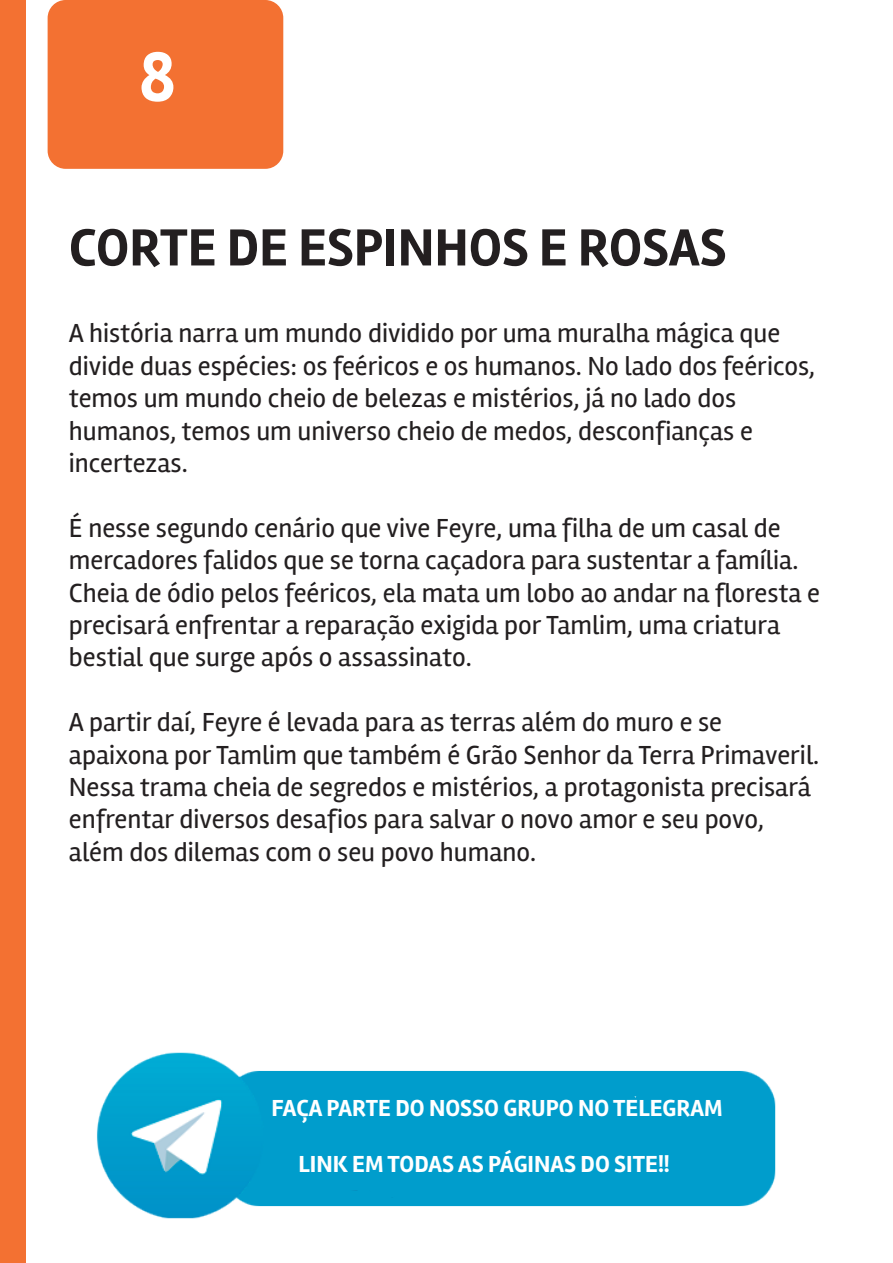
<style>
.page{position:relative;width:893px;height:1263px;background:#fff}
.page>*{position:absolute;margin:0;border:0;box-sizing:border-box;transform-origin:0 0}
.t1{font:700 72px "Rambla";color:#fff}
.t2{font:700 54px "Rambla";color:#231f20}
.t3{font:27px/32.4px "Rambla";color:#231f20}
.t4{font:700 24px "Rambla";color:#fff}
</style>
<div class="page">
<img style="left:97px;top:1052px;width:679px;height:167px">
<div style="left:291px;top:1080px;width:435px;height:123px;background:#009dcc"></div>
<div style="left:48px;top:0;width:235px;height:169px;background:#f37132;border-radius:18px"></div>
<div style="left:0;top:0;width:25px;height:1263px;background:#f37132"></div>
<h1 class="t1" style="left:139px;top:34px;width:39px">8</h1>
<h2 class="t2" style="left:69px;top:216px;width:659px">CORTE DE ESPINHOS E ROSAS</h2>
<p class="t3" style="left:69px;top:317px;width:748px">A história narra um mundo dividido por uma muralha mágica que divide duas espécies: os feéricos e os humanos. No lado dos feéricos, temos um mundo cheio de belezas e mistérios, já no lado dos humanos, temos um universo cheio de medos, desconfianças e incertezas.</p>
<p class="t3" style="left:69px;top:511px;width:753px">É nesse segundo cenário que vive Feyre, uma filha de um casal de mercadores falidos que se torna caçadora para sustentar a família.<br>Cheia de ódio pelos feéricos, ela mata um lobo ao andar na floresta e precisará enfrentar a reparação exigida por Tamlim, uma criatura bestial que surge após o assassinato.</p>
<p class="t3" style="left:69px;top:706px;width:752px">A partir daí, Feyre é levada para as terras além do muro e se apaixona por Tamlim que também é Grão Senhor da Terra Primaveril.<br>Nessa trama cheia de segredos e mistérios, a protagonista precisará enfrentar diversos desafios para salvar o novo amor e seu povo, além dos dilemas com o seu povo humano.</p>
<p class="t4" style="left:271px;top:1094px;width:453px">FAÇA PARTE DO NOSSO GRUPO NO TELEGRAM</p>
<p class="t4" style="left:298px;top:1150px;width:373px">LINK EM TODAS AS PÁGINAS DO SITE!!</p>
</div>
